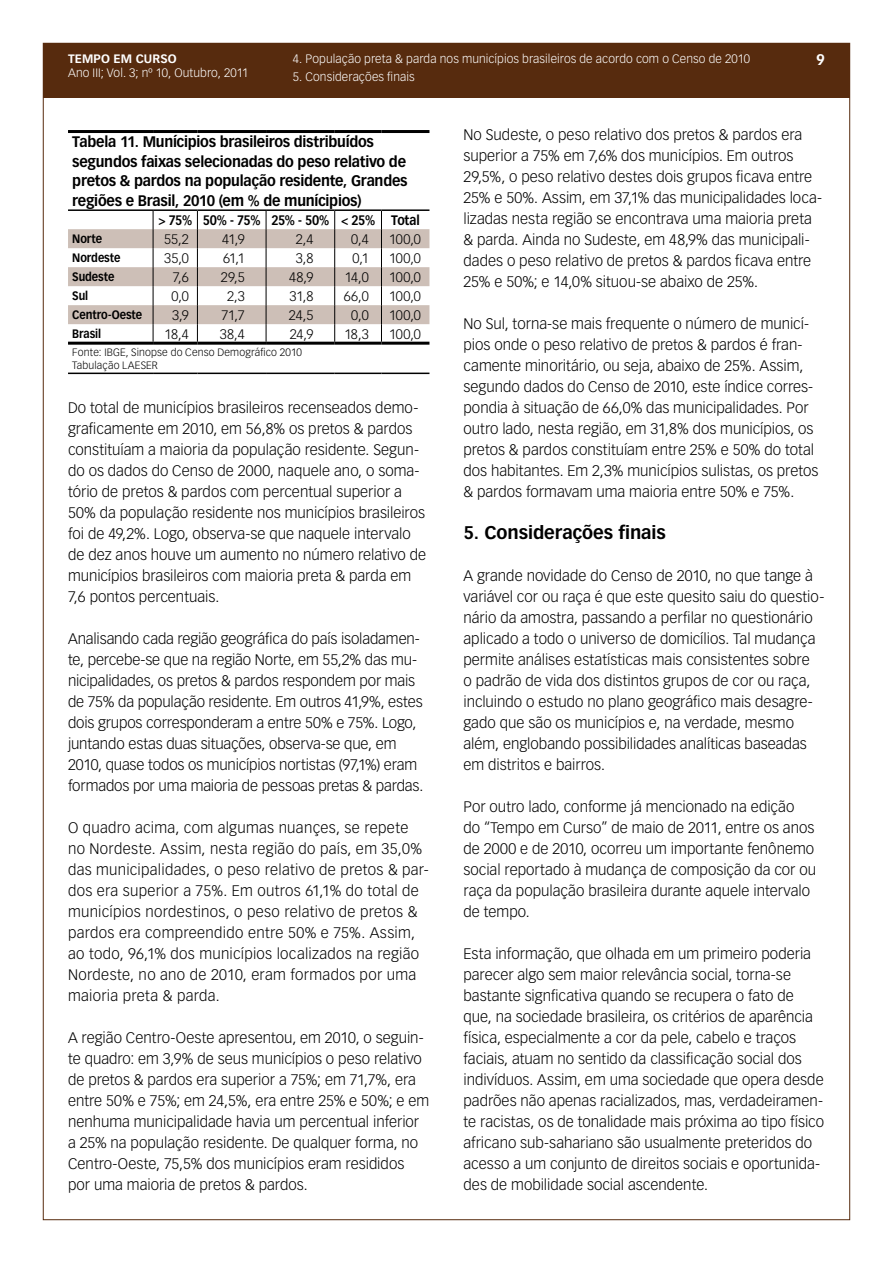
<style>
.page{position:relative;width:893px;height:1263px;background:#fff}
.page>*{position:absolute;margin:0;border:0;box-sizing:border-box;transform-origin:0 0}
.t1{font:700 18px "Vectora LT Std";letter-spacing:-.005em;color:#000}
.t2{font:300 15px/21px "Vectora LT Std";color:#000}
.t3{font:300 15px/21px "Vectora LT Std";letter-spacing:.02em;color:#000}
.t4{font:700 15px/19.5px "Vectora LT Std";letter-spacing:-.015em;color:#000;scale:.95 1}
.t5{font:700 15px "Vectora LT Std";color:#fff}
.t6{font:300 13.5px "Vectora LT Std";letter-spacing:-.01em;color:#000}
.t7{font:700 13.5px "Vectora LT Std";letter-spacing:-.03em;color:#000;scale:.9 1}
.t8{font:300 12px "Vectora LT Std";letter-spacing:.01em;color:#fff}
.t9{font:700 12px "Vectora LT Std";letter-spacing:-.01em;color:#000;scale:.9 1}
.t10{font:700 12px "Vectora LT Std";letter-spacing:.01em;color:#fff}
.t11{font:300 10.5px/13.5px "Vectora LT Std";letter-spacing:.015em;color:#000}
</style>
<div class="page">
<div style="left:43px;top:43px;width:806px;height:55px;background:#572b0e"></div>
<hr style="left:68px;top:342px;width:85px;height:3px;background:#000">
<hr style="left:153px;top:342px;width:44px;height:3px;background:#000">
<hr style="left:197px;top:342px;width:69px;height:3px;background:#000">
<hr style="left:266px;top:342px;width:69px;height:3px;background:#000">
<hr style="left:335px;top:342px;width:46px;height:3px;background:#000">
<hr style="left:381px;top:342px;width:48px;height:3px;background:#000">
<hr style="left:68px;top:373px;width:85px;height:1px;background:#000">
<hr style="left:153px;top:373px;width:44px;height:1px;background:#000">
<hr style="left:197px;top:373px;width:69px;height:1px;background:#000">
<hr style="left:266px;top:373px;width:69px;height:1px;background:#000">
<hr style="left:335px;top:373px;width:46px;height:1px;background:#000">
<hr style="left:381px;top:373px;width:48px;height:1px;background:#000">
<hr style="left:68px;top:130px;width:85px;height:3px;background:#000">
<hr style="left:153px;top:130px;width:44px;height:3px;background:#000">
<hr style="left:197px;top:130px;width:69px;height:3px;background:#000">
<hr style="left:266px;top:130px;width:69px;height:3px;background:#000">
<hr style="left:335px;top:130px;width:46px;height:3px;background:#000">
<hr style="left:381px;top:130px;width:48px;height:3px;background:#000">
<hr style="left:68px;top:209px;width:85px;height:2px;background:#000">
<hr style="left:153px;top:209px;width:44px;height:2px;background:#000">
<hr style="left:197px;top:209px;width:69px;height:2px;background:#000">
<hr style="left:266px;top:209px;width:69px;height:2px;background:#000">
<hr style="left:335px;top:209px;width:46px;height:2px;background:#000">
<hr style="left:381px;top:209px;width:48px;height:2px;background:#000">
<svg style="left:68px;top:211px;width:361px;height:131px"></svg>
<p class="t8" style="left:293px;top:52px;width:459px">4. População preta &amp; parda nos municípios brasileiros de acordo com o Censo de 2010</p>
<p class="t8" style="left:293px;top:70px;width:123px">5. Considerações finais</p>
<p class="t10" style="left:68px;top:51px;width:110px">TEMPO EM CURSO</p>
<p class="t5" style="left:816px;top:51px;width:10px">9</p>
<p class="t8" style="left:68px;top:66px;width:182px">Ano III; Vol. 3; nº 10, Outubro, 2011</p>
<p class="t4" style="left:72px;top:132px;width:354px">Tabela 11. Munícipios brasileiros distribuídos segundos faixas selecionadas do peso relativo de pretos &amp; pardos na população residente, Grandes regiões e Brasil, 2010 (em % de munícipios)</p>
<p class="t7" style="left:158px;top:212px;width:292px">&gt; 75% 50% - 75% 25% - 50% &lt; 25% Total</p>
<p class="t9" style="left:72px;top:232px;width:35px">Norte</p>
<p class="t6" style="left:164px;top:231px;width:26px">55,2</p>
<p class="t6" style="left:222px;top:231px;width:24px">41,9</p>
<p class="t6" style="left:296px;top:231px;width:19px">2,4</p>
<p class="t6" style="left:351px;top:231px;width:19px">0,4</p>
<p class="t6" style="left:389px;top:231px;width:33px">100,0</p>
<p class="t9" style="left:72px;top:251px;width:55px">Nordeste</p>
<p class="t6" style="left:164px;top:250px;width:26px">35,0</p>
<p class="t6" style="left:223px;top:250px;width:23px">61,1</p>
<p class="t6" style="left:296px;top:250px;width:19px">3,8</p>
<p class="t6" style="left:352px;top:250px;width:18px">0,1</p>
<p class="t6" style="left:389px;top:250px;width:33px">100,0</p>
<p class="t9" style="left:72px;top:270px;width:49px">Sudeste</p>
<p class="t6" style="left:173px;top:269px;width:18px">7,6</p>
<p class="t6" style="left:221px;top:269px;width:25px">29,5</p>
<p class="t6" style="left:289px;top:269px;width:26px">48,9</p>
<p class="t6" style="left:345px;top:269px;width:26px">14,0</p>
<p class="t6" style="left:389px;top:269px;width:33px">100,0</p>
<p class="t9" style="left:72px;top:289px;width:19px">Sul</p>
<p class="t6" style="left:171px;top:288px;width:19px">0,0</p>
<p class="t6" style="left:227px;top:288px;width:19px">2,3</p>
<p class="t6" style="left:289px;top:288px;width:26px">31,8</p>
<p class="t6" style="left:344px;top:288px;width:26px">66,0</p>
<p class="t6" style="left:389px;top:288px;width:33px">100,0</p>
<p class="t9" style="left:72px;top:308px;width:79px">Centro-Oeste</p>
<p class="t6" style="left:172px;top:307px;width:18px">3,9</p>
<p class="t6" style="left:221px;top:307px;width:25px">71,7</p>
<p class="t6" style="left:289px;top:307px;width:26px">24,5</p>
<p class="t6" style="left:351px;top:307px;width:19px">0,0</p>
<p class="t6" style="left:389px;top:307px;width:33px">100,0</p>
<p class="t9" style="left:72px;top:327px;width:34px">Brasil</p>
<p class="t6" style="left:165px;top:326px;width:26px">18,4</p>
<p class="t6" style="left:220px;top:326px;width:26px">38,4</p>
<p class="t6" style="left:290px;top:326px;width:25px">24,9</p>
<p class="t6" style="left:344px;top:326px;width:26px">18,3</p>
<p class="t6" style="left:389px;top:326px;width:33px">100,0</p>
<p class="t11" style="left:72px;top:345px;width:231px">Fonte: IBGE, Sinopse do Censo Demográfico 2010<br>Tabulação LAESER</p>
<p class="t2" style="left:68px;top:397px;width:360px">Do total de municípios brasileiros recenseados demo&shy;graficamente em 2010, em 56,8% os pretos &amp; pardos constituíam a maioria da população residente. Segun&shy;do os dados do Censo de 2000, naquele ano, o soma&shy;tório de pretos &amp; pardos com percentual superior a 50% da população residente nos municípios brasileiros foi de 49,2%. Logo, observa-se que naquele intervalo de dez anos houve um aumento no número relativo de municípios brasileiros com maioria preta &amp; parda em 7,6 pontos percentuais.</p>
<p class="t2" style="left:68px;top:628px;width:357px">Analisando cada região geográfica do país isoladamen&shy;te, percebe-se que na região Norte, em 55,2% das mu&shy;nicipalidades, os pretos &amp; pardos respondem por mais de 75% da população residente. Em outros 41,9%, estes dois grupos corresponderam a entre 50% e 75%. Logo, juntando estas duas situações, observa-se que, em 2010, quase todos os municípios nortistas (97,1%) eram formados por uma maioria de pessoas pretas &amp; pardas.</p>
<p class="t3" style="left:68px;top:817px;width:362px">O quadro acima, com algumas nuançes, se repete no Nordeste. Assim, nesta região do país, em 35,0% das municipalidades, o peso relativo de pretos &amp; par&shy;dos era superior a 75%. Em outros 61,1% do total de municípios nordestinos, o peso relativo de pretos &amp; pardos era compreendido entre 50% e 75%. Assim, ao todo, 96,1% dos municípios localizados na região Nordeste, no ano de 2010, eram formados por uma maioria preta &amp; parda.</p>
<p class="t2" style="left:68px;top:1027px;width:363px">A região Centro-Oeste apresentou, em 2010, o seguin&shy;te quadro: em 3,9% de seus municípios o peso relativo de pretos &amp; pardos era superior a 75%; em 71,7%, era entre 50% e 75%; em 24,5%, era entre 25% e 50%; e em nenhuma municipalidade havia um percentual inferior a 25% na população residente. De qualquer forma, no Centro-Oeste, 75,5% dos municípios eram resididos por uma maioria de pretos &amp; pardos.</p>
<p class="t2" style="left:463px;top:124px;width:360px">No Sudeste, o peso relativo dos pretos &amp; pardos era superior a 75% em 7,6% dos municípios. Em outros 29,5%, o peso relativo destes dois grupos ficava entre 25% e 50%. Assim, em 37,1% das municipalidades loca&shy;lizadas nesta região se encontrava uma maioria preta &amp; parda. Ainda no Sudeste, em 48,9% das municipali&shy;dades o peso relativo de pretos &amp; pardos ficava entre 25% e 50%; e 14,0% situou-se abaixo de 25%.</p>
<p class="t2" style="left:463px;top:313px;width:356px">No Sul, torna-se mais frequente o número de municí&shy;pios onde o peso relativo de pretos &amp; pardos é fran&shy;camente minoritário, ou seja, abaixo de 25%. Assim, segundo dados do Censo de 2010, este índice corres&shy;pondia à situação de 66,0% das municipalidades. Por outro lado, nesta região, em 31,8% dos municípios, os pretos &amp; pardos constituíam entre 25% e 50% do total dos habitantes. Em 2,3% municípios sulistas, os pretos &amp; pardos formavam uma maioria entre 50% e 75%.</p>
<p class="t1" style="left:463px;top:521px;width:204px">5. Considerações finais</p>
<p class="t2" style="left:463px;top:565px;width:362px">A grande novidade do Censo de 2010, no que tange à variável cor ou raça é que este quesito saiu do questio&shy;nário da amostra, passando a perfilar no questionário aplicado a todo o universo de domicílios. Tal mudança permite análises estatísticas mais consistentes sobre<br>o padrão de vida dos distintos grupos de cor ou raça, incluindo o estudo no plano geográfico mais desagre&shy;gado que são os municípios e, na verdade, mesmo além, englobando possibilidades analíticas baseadas em distritos e bairros.</p>
<p class="t2" style="left:463px;top:796px;width:354px">Por outro lado, conforme já mencionado na edição<br>do “Tempo em Curso” de maio de 2011, entre os anos de 2000 e de 2010, ocorreu um importante fenônemo social reportado à mudança de composição da cor ou raça da população brasileira durante aquele intervalo de tempo.</p>
<p class="t2" style="left:463px;top:943px;width:362px">Esta informação, que olhada em um primeiro poderia parecer algo sem maior relevância social, torna-se bastante signficativa quando se recupera o fato de que, na sociedade brasileira, os critérios de aparência física, especialmente a cor da pele, cabelo e traços faciais, atuam no sentido da classificação social dos indivíduos. Assim, em uma sociedade que opera desde padrões não apenas racializados, mas, verdadeiramen&shy;te racistas, os de tonalidade mais próxima ao tipo físico africano sub-sahariano são usualmente preteridos do acesso a um conjunto de direitos sociais e oportunida&shy;des de mobilidade social ascendente.</p>
</div>
